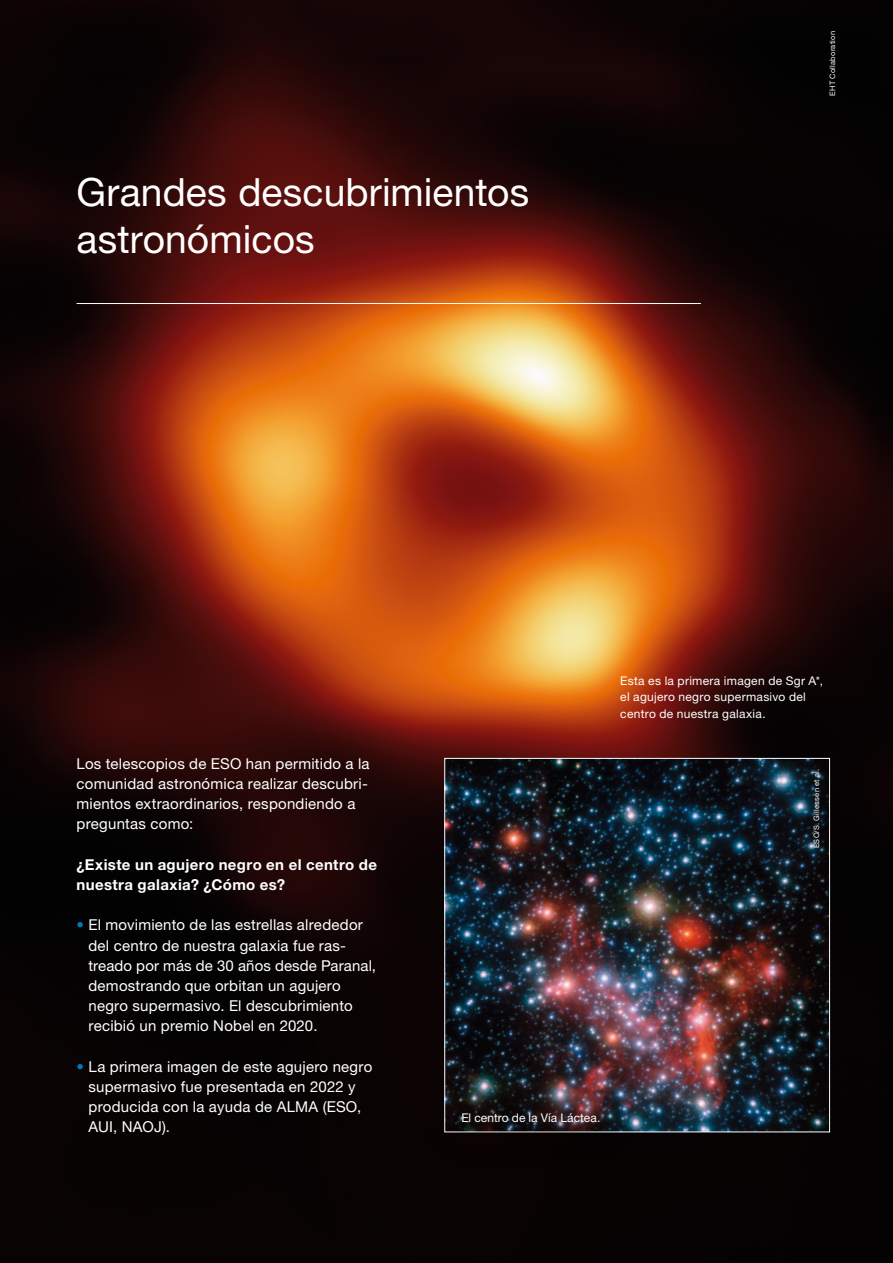
<style>
.page{position:relative;width:893px;height:1263px;background:#fff}
.page>*{position:absolute;margin:0;border:0;box-sizing:border-box;transform-origin:0 0}
.chapter_title{font:39px/46.8px "Helvetica Neue LT Pro";letter-spacing:.005em;color:#fff}
._45_10pt{font:15px/20.2px "Helvetica Neue LT Pro";letter-spacing:.015em;color:#fff}
._45_10pt-2{font:700 15px/20.2px "Helvetica Neue LT Pro";letter-spacing:.025em;color:#fff}
._45_8pt{font:12px/16.2px "Helvetica Neue LT Pro";letter-spacing:.025em;color:#fff}
._45_8pt-2{font:12px "Helvetica Neue LT Pro";color:#fff}
.Photo_credits_white{font:7.5px "Helvetica Neue LT Pro";letter-spacing:.03em;color:#fff}
.s1{color:#0078c2}
</style>
<div class="page">
<img style="left:0;top:0;width:893px;height:1263px">
<hr style="left:77px;top:303px;width:624px;height:1px;background:#fff">
<img style="left:446px;top:760px;width:382px;height:370px">
<div style="left:418px;top:1067px;width:224px;height:101px;background:#000;opacity:.5"></div>
<p class="chapter_title" style="left:77px;top:168px;width:454px">Grandes descubrimientos astronómicos</p>
<p class="Photo_credits_white" style="left:828px;top:96px;width:66px;rotate:-90deg">EHT Collaboration</p>
<p class="_45_10pt" style="left:77px;top:753px;width:295px">Los telescopios de ESO han permitido a la comunidad astronómica realizar descubri&shy;mientos extraordinarios, respondiendo a preguntas como:</p>
<p class="_45_10pt-2" style="left:77px;top:854px;width:302px">¿Existe un agujero negro en el centro de nuestra galaxia? ¿Cómo es?</p>
<p class="_45_10pt" style="left:89px;top:914px;width:289px;text-indent:-12px"><span class="s1">•</span> El movimiento de las estrellas alrededor del centro de nuestra galaxia fue ras&shy;treado por más de 30 años desde Paranal, demostrando que orbitan un agujero negro supermasivo. El descubrimiento recibió un premio Nobel en 2020.</p>
<p class="_45_10pt" style="left:89px;top:1056px;width:285px;text-indent:-12px"><span class="s1">•</span> La primera imagen de este agujero negro supermasivo fue presentada en 2022 y producida con la ayuda de ALMA (ESO,<br>AUI, NAOJ).</p>
<p class="_45_8pt" style="left:620px;top:673px;width:204px">Esta es la primera imagen de Sgr A*, el agujero negro supermasivo del centro de nuestra galaxia.</p>
<p class="Photo_credits_white" style="left:812px;top:848px;width:81px;rotate:-90deg">ESO/S. Gillessen et al.</p>
<p class="_45_8pt-2" style="left:461px;top:1110px;width:140px">El centro de la Vía Láctea.</p>
</div>
